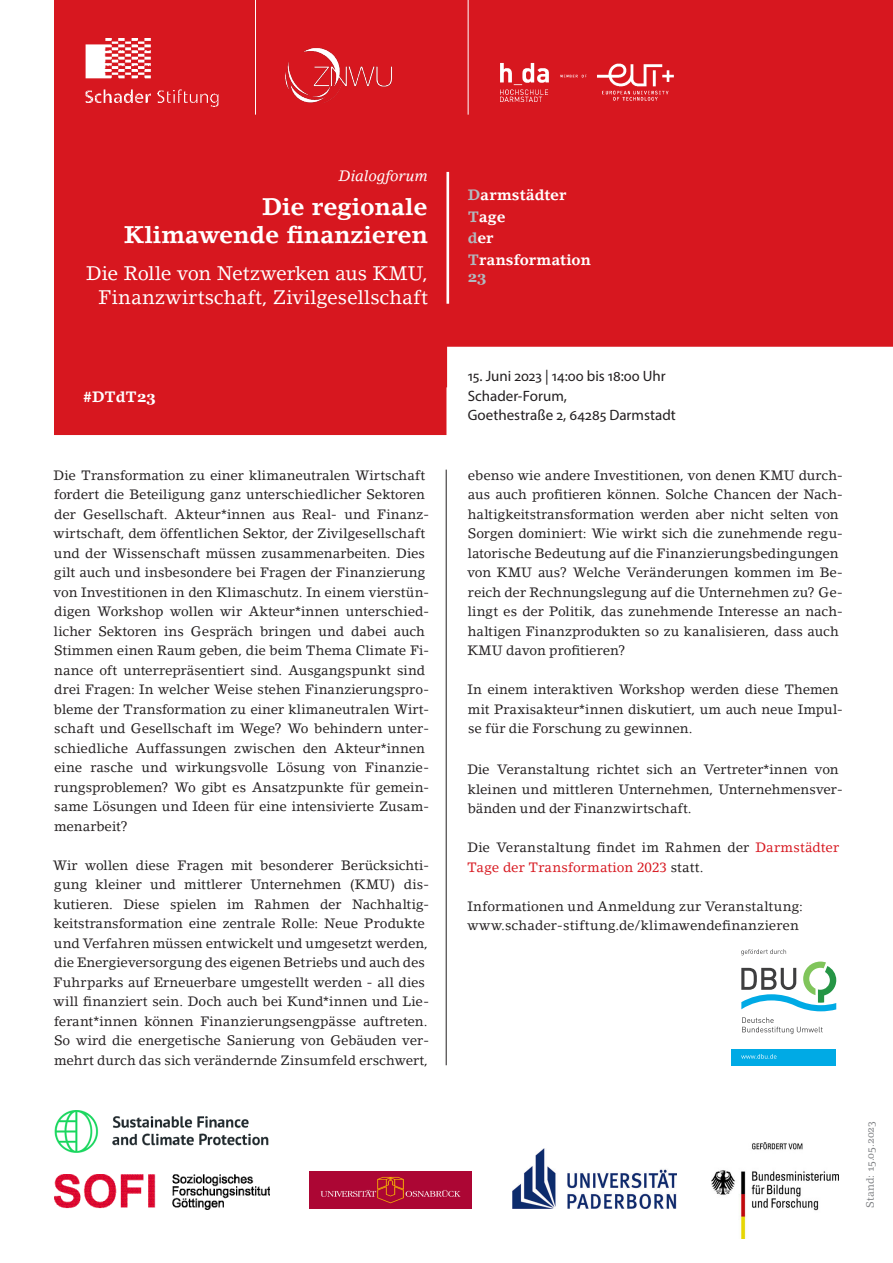
<style>
.page{position:relative;width:893px;height:1263px;background:#fff}
.page>*{position:absolute;margin:0;border:0;box-sizing:border-box;transform-origin:0 0}
.t1{font:700 24px/28.5px "Lino Letter Std";color:#fff;text-align:right}
.t2{font:19.5px/24px "Lino Letter Std";letter-spacing:.005em;color:#fff;text-align:right}
.t3{font:15px/19.5px "Myriad Pro";color:#231f20}
.t4{font:700 15px/21.8px "Lino Letter Std";color:#fff}
.t5{font:italic 15px "Lino Letter Std";color:#fff}
.t6{font:700 15px "Georgia";color:#b1b9bf}
.T1_Tagung_Fließtext{font:13.5px/19.5px "Lino Letter Std";color:#231f20}
.T1_Tagung_Fließtext-2{font:13.5px "Lino Letter Std";letter-spacing:.02em;color:#231f20}
.t7{font:10.5px "Lino Letter Std";letter-spacing:-.005em;color:#808285}
.s1{font-family:"Georgia"}
.s2{color:#b1b9bf}
.s3{color:#d7171f}
</style>
<div class="page">
<svg style="left:54px;top:0;width:839px;height:435px;fill:#d7171f"></svg>
<img style="left:85px;top:38px;width:133px;height:69px">
<img style="left:266px;top:38px;width:149px;height:75px">
<hr style="left:255px;top:0;width:1px;height:115px;background:#fff">
<hr style="left:446px;top:172px;width:3px;height:132px;background:#fff">
<div style="left:468px;top:8px;width:219px;height:156px;background:#d7171f"></div>
<hr style="left:468px;top:0;width:1px;height:115px;background:#fff">
<hr style="left:446px;top:470px;width:1px;height:595px;background:#231f20">
<img style="left:54px;top:1110px;width:215px;height:42px">
<img style="left:512px;top:1148px;width:164px;height:60px">
<img style="left:711px;top:1142px;width:128px;height:97px">
<img style="left:309px;top:1171px;width:162px;height:37px">
<img style="left:55px;top:1174px;width:215px;height:36px">
<div style="left:731px;top:1049px;width:105px;height:17px;background:#00aae5"></div>
<svg style="left:741px;top:1054px;width:35px;height:5px"></svg>
<svg style="left:741px;top:961px;width:95px;height:50px"></svg>
<svg style="left:742px;top:1017px;width:81px;height:17px"></svg>
<svg style="left:741px;top:949px;width:45px;height:6px"></svg>
<p class="t5" style="left:339px;top:166px;width:90px">Dialogforum</p>
<h1 class="t1" style="left:124px;top:192px;width:305px">Die regionale<br>Klimawende finanzieren</h1>
<h2 class="t2" style="left:86px;top:261px;width:343px">Die Rolle von Netzwerken aus KMU,<br>Finanzwirtschaft, Zivilgesellschaft</h2>
<p class="t4" style="left:83px;top:386px;width:74px">#DTdT<span class="s1">23</span></p>
<p class="T1_Tagung_Fließtext" style="left:54px;top:465px;width:377px">Die Transformation zu einer klimaneutralen Wirtschaft fordert die Beteiligung ganz unterschiedlicher Sektoren der Gesellschaft. Akteur*innen aus Real- und Finanz&shy;wirtschaft, dem öffentlichen Sektor, der Zivilgesellschaft und der Wissenschaft müssen zusammenarbeiten. Dies gilt auch und insbesondere bei Fragen der Finanzierung von Investitionen in den Klimaschutz. In einem vierstün&shy;digen Workshop wollen wir Akteur*innen unterschied&shy;licher Sektoren ins Gespräch bringen und dabei auch Stimmen einen Raum geben, die beim Thema Climate Fi&shy;nance oft unterrepräsentiert sind. Ausgangspunkt sind drei Fragen: In welcher Weise stehen Finanzierungspro&shy;bleme der Transformation zu einer klimaneutralen Wirt&shy;schaft und Gesellschaft im Wege? Wo behindern unter&shy;schiedliche Auffassungen zwischen den Akteur*innen eine rasche und wirkungsvolle Lösung von Finanzie&shy;rungsproblemen? Wo gibt es Ansatzpunkte für gemein&shy;same Lösungen und Ideen für eine intensivierte Zusam&shy;menarbeit?</p>
<p class="T1_Tagung_Fließtext" style="left:53px;top:855px;width:378px">Wir wollen diese Fragen mit besonderer Berücksichti&shy;gung kleiner und mittlerer Unternehmen (KMU) dis&shy;kutieren. Diese spielen im Rahmen der Nachhaltig&shy;keitstransformation eine zentrale Rolle: Neue Produkte und Verfahren müssen entwickelt und umgesetzt werden, die Energieversorgung des eigenen Betriebs und auch des Fuhrparks auf Erneuerbare umgestellt werden - all dies will finanziert sein. Doch auch bei Kund*innen und Lie&shy;ferant*innen können Finanzierungsengpässe auftreten.<br>So wird die energetische Sanierung von Gebäuden ver&shy;mehrt durch das sich verändernde Zinsumfeld erschwert,</p>
<p class="t4" style="left:468px;top:184px;width:124px"><span class="s2">D</span>armstädter<br><span class="s2">T</span>age<br><span class="s2">d</span>er<br><span class="s2">T</span>ransformation</p>
<p class="t6" style="left:468px;top:268px;width:20px">23</p>
<p class="t3" style="left:468px;top:366px;width:210px">15. Juni 2023 | 14:00 bis 18:00 Uhr<br>Schader-Forum,<br>Goethestraße 2, 64285 Darmstadt</p>
<p class="T1_Tagung_Fließtext" style="left:467px;top:465px;width:377px">ebenso wie andere Investitionen, von denen KMU durch&shy;aus auch profitieren können. Solche Chancen der Nach&shy;haltigkeitstransformation werden aber nicht selten von Sorgen dominiert: Wie wirkt sich die zunehmende regu&shy;latorische Bedeutung auf die Finanzierungsbedingungen von KMU aus? Welche Veränderungen kommen im Be&shy;reich der Rechnungslegung auf die Unternehmen zu? Ge&shy;lingt es der Politik, das zunehmende Interesse an nach&shy;haltigen Finanzprodukten so zu kanalisieren, dass auch KMU davon profitieren?</p>
<p class="T1_Tagung_Fließtext" style="left:467px;top:679px;width:377px">In einem interaktiven Workshop werden diese Themen mit Praxisakteur*innen diskutiert, um auch neue Impul&shy;se für die Forschung zu gewinnen.</p>
<p class="T1_Tagung_Fließtext" style="left:467px;top:760px;width:377px">Die Veranstaltung richtet sich an Vertreter*innen von kleinen und mittleren Unternehmen, Unternehmensver&shy;bänden und der Finanzwirtschaft.</p>
<p class="T1_Tagung_Fließtext" style="left:467px;top:838px;width:373px">Die Veranstaltung findet im Rahmen der <span class="s3">Darmstädter<br>Tage der Transformation 2023</span> statt.</p>
<p class="T1_Tagung_Fließtext-2" style="left:467px;top:898px;width:337px">Informationen und Anmeldung zur Veranstaltung:</p>
<p class="T1_Tagung_Fließtext-2" style="left:467px;top:917px;width:333px">www.schader-stiftung.de/klimawendefinanzieren</p>
<p class="t7" style="left:864px;top:1208px;width:88px;rotate:-90deg">Stand: 15.05.2023</p>
</div>
